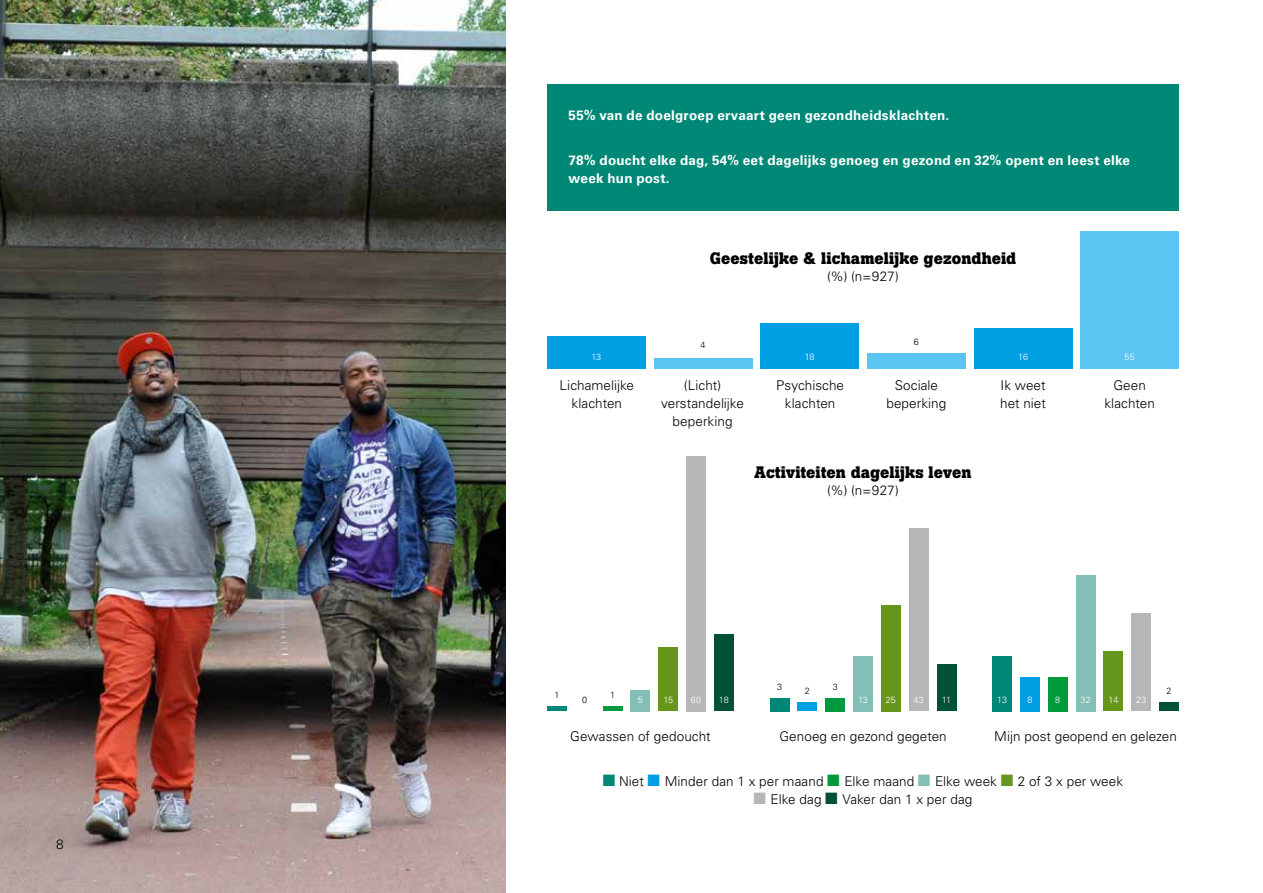
<style>
.page{position:relative;width:1263px;height:893px;background:#fff}
.page>*{position:absolute;margin:0;border:0;box-sizing:border-box;transform-origin:0 0}
.t1{font:700 16.5px "Boton";letter-spacing:.005em;color:#000}
.t2{font:300 13.5px/18px "Univers LT Std";letter-spacing:.005em;color:#000;text-align:center}
.t3{font:700 13.5px/18px "Univers LT Std";letter-spacing:.015em;color:#fff}
.t4{font:300 9px "Univers LT Std";letter-spacing:-.01em;color:#fff}
.t5{font:300 9px "Univers LT Std";color:#000}
.s1{color:#008876}
.s2{color:#009ee3}
.s3{color:#009a3c}
.s4{color:#83bfb6}
.s5{color:#66961b}
.s6{color:#b5b6b7}
.s7{color:#005137}
</style>
<div class="page">
<div style="left:547px;top:84px;width:632px;height:126px;background:#008876"></div>
<img style="left:0;top:0;width:505px;height:893px">
<hr style="left:547px;top:707px;width:20px;height:4px;background:#008876">
<div style="left:547px;top:336px;width:98px;height:33px;background:#009ee3"></div>
<div style="left:654px;top:358px;width:98px;height:11px;background:#5ac5f2"></div>
<div style="left:761px;top:324px;width:98px;height:45px;background:#009ee3"></div>
<div style="left:867px;top:354px;width:98px;height:15px;background:#5ac5f2"></div>
<div style="left:974px;top:329px;width:98px;height:40px;background:#009ee3"></div>
<div style="left:1080px;top:231px;width:99px;height:138px;background:#5ac5f2"></div>
<div style="left:770px;top:698px;width:19px;height:13px;background:#008876"></div>
<div style="left:992px;top:656px;width:20px;height:55px;background:#008876"></div>
<div style="left:798px;top:703px;width:19px;height:8px;background:#009ee3"></div>
<div style="left:1020px;top:677px;width:20px;height:34px;background:#009ee3"></div>
<hr style="left:603px;top:707px;width:19px;height:4px;background:#009a3c">
<div style="left:825px;top:698px;width:20px;height:13px;background:#009a3c"></div>
<div style="left:1048px;top:677px;width:19px;height:34px;background:#009a3c"></div>
<div style="left:631px;top:690px;width:19px;height:21px;background:#83bfb6"></div>
<div style="left:853px;top:656px;width:20px;height:55px;background:#83bfb6"></div>
<div style="left:1076px;top:575px;width:19px;height:136px;background:#83bfb6"></div>
<div style="left:659px;top:647px;width:19px;height:64px;background:#66961b"></div>
<div style="left:881px;top:605px;width:19px;height:106px;background:#66961b"></div>
<div style="left:1104px;top:652px;width:19px;height:59px;background:#66961b"></div>
<div style="left:686px;top:456px;width:20px;height:255px;background:#b5b6b7"></div>
<div style="left:909px;top:528px;width:19px;height:183px;background:#b5b6b7"></div>
<div style="left:1132px;top:613px;width:19px;height:98px;background:#b5b6b7"></div>
<div style="left:714px;top:635px;width:19px;height:76px;background:#005137"></div>
<div style="left:937px;top:664px;width:19px;height:47px;background:#005137"></div>
<div style="left:1159px;top:703px;width:20px;height:8px;background:#005137"></div>
<p class="t2" style="left:56px;top:835px;width:9px">8</p>
<p class="t3" style="left:568px;top:107px;width:382px">55% van de doelgroep ervaart geen gezondheidsklachten.</p>
<p class="t3" style="left:568px;top:152px;width:563px">78% doucht elke dag, 54% eet dagelijks genoeg en gezond en 32% opent en leest elke week hun post.</p>
<p class="t4" style="left:591px;top:351px;width:11px">13</p>
<p class="t2" style="left:560px;top:376px;width:76px">Lichamelijke klachten</p>
<p class="t1" style="left:710px;top:249px;width:308px">Geestelijke &amp; lichamelijke gezondheid</p>
<p class="t2" style="left:827px;top:267px;width:73px">(%) (n=927)</p>
<p class="t5" style="left:700px;top:340px;width:7px">4</p>
<p class="t5" style="left:914px;top:336px;width:7px">6</p>
<p class="t4" style="left:805px;top:351px;width:11px">18</p>
<p class="t4" style="left:1018px;top:351px;width:11px">16</p>
<p class="t4" style="left:1124px;top:351px;width:12px">55</p>
<p class="t2" style="left:661px;top:376px;width:84px">(Licht) verstandelijke beperking</p>
<p class="t2" style="left:776px;top:376px;width:69px">Psychische klachten</p>
<p class="t2" style="left:886px;top:376px;width:62px">Sociale beperking</p>
<p class="t2" style="left:1000px;top:376px;width:47px;text-align:left">Ik weet het niet</p>
<p class="t2" style="left:1104px;top:376px;width:52px">Geen klachten</p>
<p class="t1" style="left:754px;top:463px;width:218px">Activiteiten dagelijks leven</p>
<p class="t2" style="left:827px;top:481px;width:73px">(%) (n=927)</p>
<p class="t5" style="left:777px;top:681px;width:7px">3</p>
<p class="t5" style="left:833px;top:681px;width:7px">3</p>
<p class="t5" style="left:805px;top:685px;width:7px">2</p>
<p class="t5" style="left:554px;top:690px;width:7px">1</p>
<p class="t5" style="left:610px;top:690px;width:7px">1</p>
<p class="t4" style="left:638px;top:694px;width:7px">5</p>
<p class="t4" style="left:663px;top:694px;width:11px">15</p>
<p class="t4" style="left:691px;top:694px;width:12px">60</p>
<p class="t4" style="left:719px;top:694px;width:11px">18</p>
<p class="t4" style="left:858px;top:694px;width:11px">13</p>
<p class="t4" style="left:886px;top:694px;width:12px">25</p>
<p class="t4" style="left:913px;top:694px;width:12px">43</p>
<p class="t4" style="left:942px;top:694px;width:11px">11</p>
<p class="t4" style="left:1027px;top:694px;width:7px">8</p>
<p class="t4" style="left:1055px;top:694px;width:7px">8</p>
<p class="t4" style="left:1080px;top:694px;width:12px">32</p>
<p class="t4" style="left:1108px;top:694px;width:11px">14</p>
<p class="t4" style="left:1136px;top:694px;width:12px">23</p>
<p class="t5" style="left:582px;top:694px;width:7px">0</p>
<p class="t4" style="left:997px;top:694px;width:11px">13</p>
<p class="t5" style="left:1166px;top:685px;width:7px">2</p>
<p class="t2" style="left:570px;top:727px;width:142px">Gewassen of gedoucht</p>
<p class="t2" style="left:779px;top:727px;width:169px">Genoeg en gezond gegeten</p>
<p class="t2" style="left:994px;top:727px;width:184px">Mijn post geopend en gelezen</p>
<p class="t2" style="left:603px;top:772px;width:522px"><span class="s1">■</span> Niet <span class="s2">■</span> Minder dan 1 x per maand <span class="s3">■</span> Elke maand <span class="s4">■</span> Elke week <span class="s5">■</span> 2 of 3 x per week</p>
<p class="t2" style="left:753px;top:790px;width:221px"><span class="s6">■</span> Elke dag <span class="s7">■</span> Vaker dan 1 x per dag</p>
</div>
